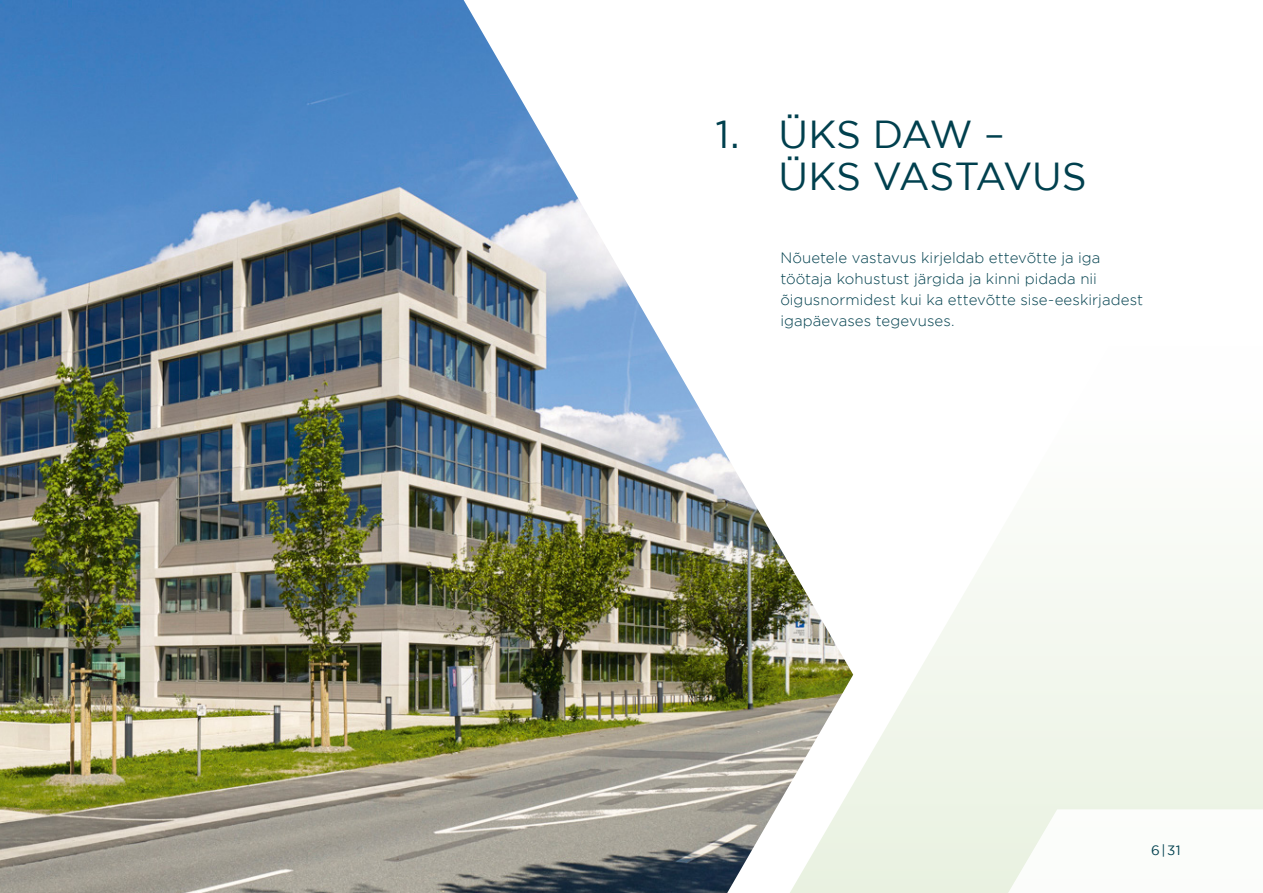
<style>
.page{position:relative;width:1263px;height:893px;background:#fff}
.page>*{position:absolute;margin:0;border:0;box-sizing:border-box;transform-origin:0 0}
.t1{font:39px/42px "Gotham";letter-spacing:-.01em;color:#00404e}
.t2{font:300 15px/21px "Gotham";letter-spacing:.005em;color:#00404e}
.t3{font:13.5px "Gotham";color:#00404e}
</style>
<div class="page">
<img style="left:0;top:0;width:780px;height:893px">
<svg style="left:780px;top:548px;width:483px;height:345px;fill:#f2f7ed"></svg>
<svg style="left:998px;top:809px;width:265px;height:84px"></svg>
<h1 class="t1" style="left:779px;top:112px;width:309px;text-indent:-63px">1. ÜKS DAW –<br>ÜKS VASTAVUS</h1>
<p class="t2" style="left:780px;top:247px;width:364px">Nõuetele vastavus kirjeldab ettevõtte ja iga töötaja kohustust järgida ja kinni pidada nii õigusnormidest kui ka ettevõtte sise-eeskirjadest igapäevases tegevuses.</p>
<p class="t3" style="left:1151px;top:843px;width:31px">6|31</p>
</div>
